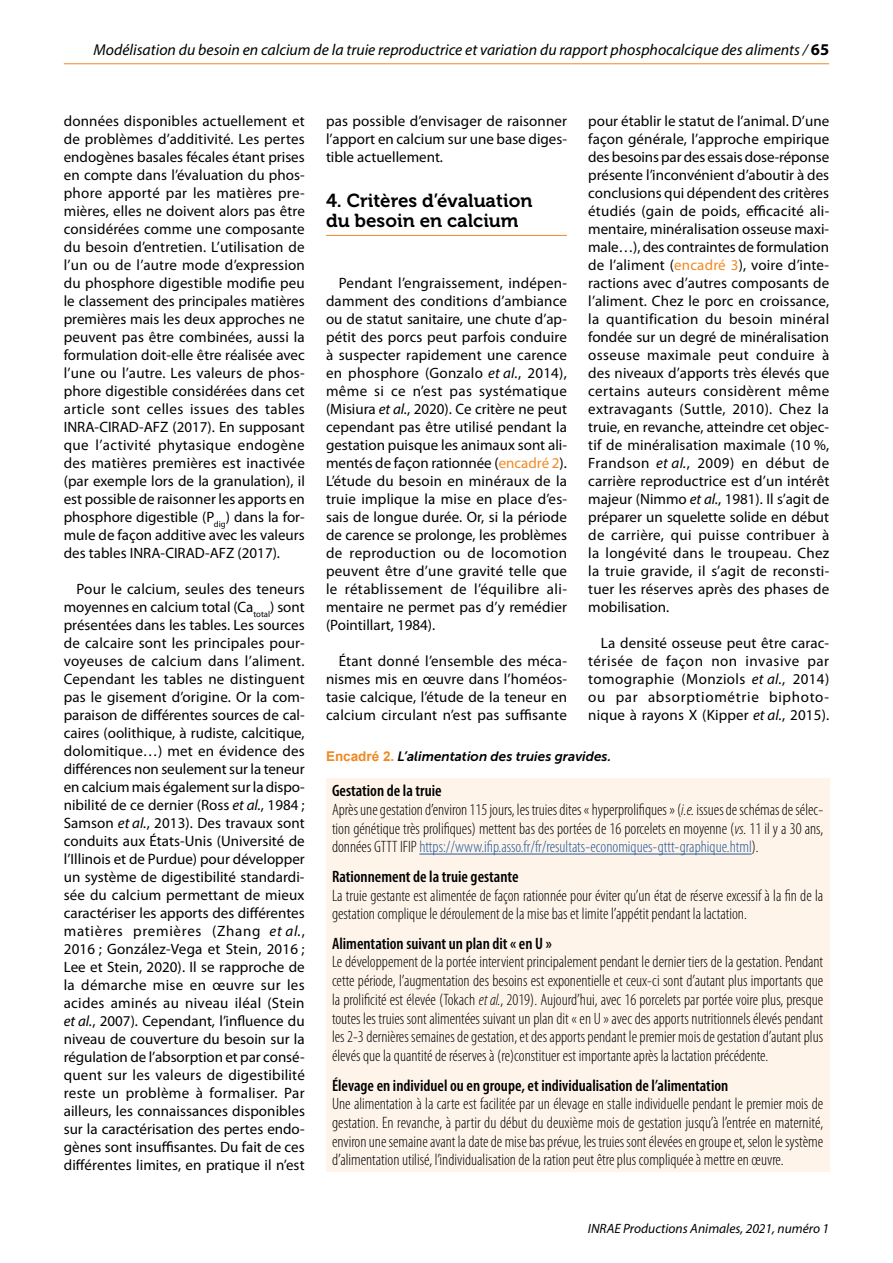
<style>
.page{position:relative;width:893px;height:1263px;background:#fff}
.page>*{position:absolute;margin:0;border:0;box-sizing:border-box;transform-origin:0 0}
.t1{font:18.75px/19.5px "Museo 700";color:#000}
.t2{font:300 condensed 16.5px/18.8px "Myriad Pro";color:#000}
.t3{font:600 condensed 16.5px "Myriad Pro";color:#000}
.t4{font:italic 15.75px "Myriad Pro";color:#000}
.t5{font:15px/18px "Myriad Pro";letter-spacing:.005em;color:#000;text-align:justify}
.t6{font:italic 13.5px "Museo Sans 700";color:#000}
.t7{font:italic 13.5px "Myriad Pro";color:#000}
.s1{font-weight:700;font-style:normal;font-size:16.5px}
.s2{font-style:italic}
.s3{color:#f18922}
.s4{font-family:"Arial";font-weight:700;font-style:normal;color:#f18922}
.s5{font-weight:600}
.s6{color:#22599b}
</style>
<div class="page">
<hr style="left:64px;top:63px;width:765px;height:1px;background:#f18922">
<hr style="left:326px;top:235px;width:241px;height:1px;background:#f18922">
<div style="left:326px;top:778px;width:503px;height:393px;background:#fef4ea"></div>
<hr style="left:419px;top:854px;width:333px;height:1px;background:#22599b">
<p class="t4" style="left:94px;top:40px;width:737px">Modélisation du besoin en calcium de la truie reproductrice et variation du rapport phosphocalcique des aliments / <span class="s1">65</span></p>
<p class="t5" style="left:64px;top:112px;width:243px">données disponibles actuellement et de problèmes d’additivité. Les pertes endogènes basales fécales étant prises en compte dans l’évaluation du phos&shy;phore apporté par les matières pre&shy;mières, elles ne doivent alors pas être considérées comme une composante du besoin d’entretien. L’utilisation de l’un ou de l’autre mode d’expression du phosphore digestible modifie peu le classement des principales matières premières mais les deux approches ne peuvent pas être combinées, aussi la formulation doit-elle être réalisée avec l’une ou l’autre. Les valeurs de phos&shy;phore digestible considérées dans cet article sont celles issues des tables INRA-CIRAD-AFZ (2017). En supposant que l’activité phytasique endogène des matières premières est inactivée (par exemple lors de la granulation), il est possible de raisonner les apports en phosphore digestible (P<sub>dig</sub>) dans la for&shy;mule de façon additive avec les valeurs des tables INRA-CIRAD-AFZ (2017).</p>
<p class="t5" style="left:64px;top:580px;width:243px;text-indent:13px">Pour le calcium, seules des teneurs moyennes en calcium total (Ca<sub>total</sub>) sont présentées dans les tables. Les sources de calcaire sont les principales pour&shy;voyeuses de calcium dans l’aliment.<br>Cependant les tables ne distinguent pas le gisement d’origine. Or la com&shy;paraison de différentes sources de cal&shy;caires (oolithique, à rudiste, calcitique, dolomitique…) met en évidence des différences non seulement sur la teneur en calcium mais également sur la dispo&shy;nibilité de ce dernier (Ross <span class="s2">et al.</span>, 1984 ; Samson <span class="s2">et al.</span>, 2013). Des travaux sont conduits aux États-Unis (Université de l’Illinois et de Purdue) pour développer un système de digestibilité standardi&shy;sée du calcium permettant de mieux caractériser les apports des différentes matières premières (Zhang <span class="s2">et al.</span>, 2016 ; González-Vega et Stein, 2016 ; Lee et Stein, 2020). Il se rapproche de la démarche mise en œuvre sur les acides aminés au niveau iléal (Stein <span class="s2">et al.</span>, 2007). Cependant, l’influence du niveau de couverture du besoin sur la régulation de l’absorption et par consé&shy;quent sur les valeurs de digestibilité reste un problème à formaliser. Par ailleurs, les connaissances disponibles sur la caractérisation des pertes endo&shy;gènes sont insuffisantes. Du fait de ces différentes limites, en pratique il n’est</p>
<p class="t5" style="left:326px;top:112px;width:243px">pas possible d’envisager de raisonner l’apport en calcium sur une base diges&shy;tible actuellement.</p>
<p class="t1" style="left:326px;top:191px;width:208px">4. Critères d’évaluation du besoin en calcium</p>
<p class="t5" style="left:588px;top:112px;width:243px">pour établir le statut de l’animal. D’une façon générale, l’approche empirique des besoins par des essais dose-réponse présente l’inconvénient d’aboutir à des conclusions qui dépendent des critères étudiés (gain de poids, efficacité ali&shy;mentaire, minéralisation osseuse maxi&shy;male…), des contraintes de formulation de l’aliment (<span class="s3">encadré 3</span>), voire d’inte&shy;ractions avec d’autres composants de l’aliment. Chez le porc en croissance, la quantification du besoin minéral fondée sur un degré de minéralisation osseuse maximale peut conduire à des niveaux d’apports très élevés que certains auteurs considèrent même extravagants (Suttle, 2010). Chez la truie, en revanche, atteindre cet objec&shy;tif de minéralisation maximale (10 %, Frandson <span class="s2">et al.</span>, 2009) en début de carrière reproductrice est d’un intérêt majeur (Nimmo <span class="s2">et al.</span>, 1981). Il s’agit de préparer un squelette solide en début de carrière, qui puisse contribuer à la longévité dans le troupeau. Chez la truie gravide, il s’agit de reconsti&shy;tuer les réserves après des phases de mobilisation.</p>
<p class="t5" style="left:588px;top:634px;width:243px;text-indent:13px">La densité osseuse peut être carac&shy;térisée de façon non invasive par tomographie (Monziols <span class="s2">et al.</span>, 2014) ou par absorptiométrie biphoto&shy;nique à rayons X (Kipper <span class="s2">et al.</span>, 2015).</p>
<p class="t6" style="left:326px;top:749px;width:287px"><span class="s4">Encadré 2.</span> L’alimentation des truies gravides.</p>
<p class="t2" style="left:332px;top:781px;width:493px"><span class="s5">Gestation de la truie<br></span>Après une gestation d’environ 115 jours, les truies dites « hyperprolifiques » (<span class="s2">i.e.</span> issues de schémas de sélec&shy;tion génétique très prolifiques) mettent bas des portées de 16 porcelets en moyenne (<span class="s2">vs.</span> 11 il y a 30 ans, données GTTT IFIP <span class="s6">https://www.ifip.asso.fr/fr/resultats-economiques-gttt-graphique.html</span>).</p>
<p class="t3" style="left:332px;top:867px;width:188px">Rationnement de la truie gestante</p>
<p class="t2" style="left:332px;top:885px;width:493px">La truie gestante est alimentée de façon rationnée pour éviter qu’un état de réserve excessif à la fin de la gestation complique le déroulement de la mise bas et limite l’appétit pendant la lactation.</p>
<p class="t3" style="left:332px;top:934px;width:221px">Alimentation suivant un plan dit « en U »</p>
<p class="t2" style="left:332px;top:952px;width:493px;text-align:justify">Le développement de la portée intervient principalement pendant le dernier tiers de la gestation. Pendant cette période, l’augmentation des besoins est exponentielle et ceux-ci sont d’autant plus importants que la prolificité est élevée (Tokach <span class="s2">etal.</span>, 2019). Aujourd’hui, avec 16 porcelets par portée voire plus, presque toutes les truies sont alimentées suivant un plan dit « en U » avec des apports nutritionnels élevés pendant les 2-3dernières semaines de gestation, et des apports pendant le premier mois de gestation d’autant plus élevés que la quantité de réserves à (re)constituer est importante après la lactation précédente.</p>
<p class="t3" style="left:332px;top:1076px;width:398px">Élevage en individuel ou en groupe, et individualisation de l’alimentation</p>
<p class="t2" style="left:332px;top:1094px;width:493px;text-align:justify">Une alimentation à la carte est facilitée par un élevage en stalle individuelle pendant le premier mois de gestation. En revanche, à partir du début du deuxième mois de gestation jusqu’à l’entrée en maternité, environ une semaine avant la date de mise bas prévue, les truies sont élevées en groupe et, selon le système d’alimentation utilisé, l’individualisation de la ration peut être plus compliquée à mettre en œuvre.</p>
<p class="t5" style="left:326px;top:274px;width:243px;text-indent:13px">Pendant l’engraissement, indépen&shy;damment des conditions d’ambiance ou de statut sanitaire, une chute d’ap&shy;pétit des porcs peut parfois conduire à suspecter rapidement une carence en phosphore (Gonzalo <span class="s2">et al.</span>, 2014), même si ce n’est pas systématique (Misiura <span class="s2">et al.</span>, 2020). Ce critère ne peut cependant pas être utilisé pendant la gestation puisque les animaux sont ali&shy;mentés de façon rationnée (<span class="s3">encadré 2</span>).<br>L’étude du besoin en minéraux de la truie implique la mise en place d’es&shy;sais de longue durée. Or, si la période de carence se prolonge, les problèmes de reproduction ou de locomotion peuvent être d’une gravité telle que le rétablissement de l’équilibre ali&shy;mentaire ne permet pas d’y remédier (Pointillart, 1984).</p>
<p class="t5" style="left:326px;top:652px;width:243px;text-indent:13px">Étant donné l’ensemble des méca&shy;nismes mis en œuvre dans l’homéos&shy;tasie calcique, l’étude de la teneur en calcium circulant n’est pas suffisante</p>
<p class="t7" style="left:588px;top:1220px;width:243px">INRAE Productions Animales, 2021, numéro 1</p>
</div>
